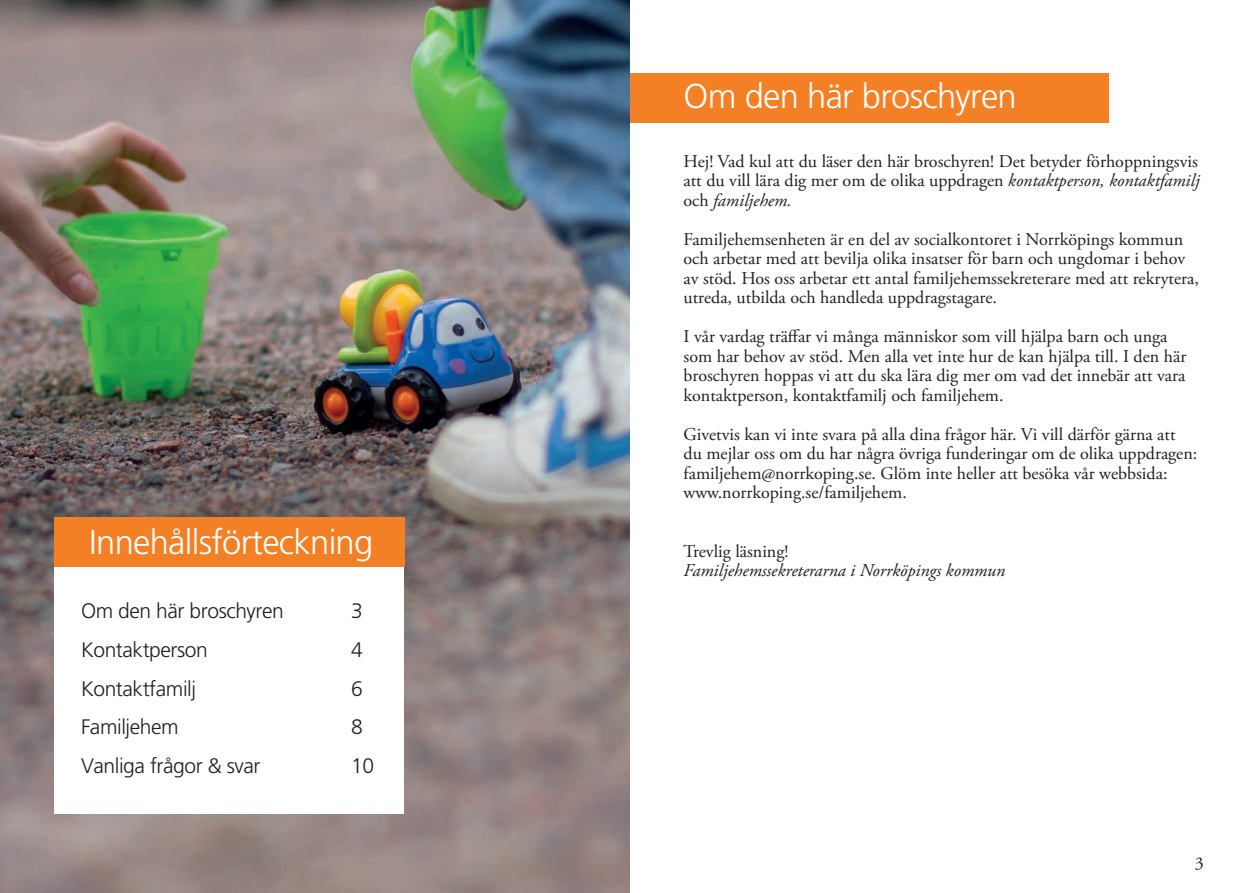
<style>
.page{position:relative;width:1259px;height:893px;background:#fff}
.page>*{position:absolute;margin:0;border:0;box-sizing:border-box;transform-origin:0 0}
.Brödtext{font:300 34.5px "Frutiger LT Std";letter-spacing:-.02em;color:#fff}
.Brödtext-2{font:300 21px "Frutiger LT Std";letter-spacing:-.02em;color:#231f20}
.Brödtext-3{font:18px/19.5px "Adobe Garamond Pro";color:#231f20}
.Brödtext-4{font:italic 18px "Adobe Garamond Pro";color:#231f20}
.s1{font-style:italic}
</style>
<div class="page">
<div style="left:629px;top:73px;width:480px;height:50px;background:#f48026"></div>
<img style="left:0;top:0;width:629px;height:893px">
<div style="left:55px;top:536px;width:349px;height:278px;background:#fff"></div>
<div style="left:54px;top:518px;width:351px;height:49px;background:#f48026"></div>
<p class="Brödtext" style="left:89px;top:523px;width:286px">Innehållsförteckning</p>
<p class="Brödtext-2" style="left:81px;top:599px;width:204px">Om den här broschyren</p>
<p class="Brödtext-2" style="left:351px;top:599px;width:13px">3</p>
<p class="Brödtext-2" style="left:81px;top:638px;width:128px">Kontaktperson</p>
<p class="Brödtext-2" style="left:351px;top:638px;width:13px">4</p>
<p class="Brödtext-2" style="left:81px;top:676px;width:117px">Kontaktfamilj</p>
<p class="Brödtext-2" style="left:351px;top:676px;width:13px">6</p>
<p class="Brödtext-2" style="left:81px;top:715px;width:99px">Familjehem</p>
<p class="Brödtext-2" style="left:351px;top:715px;width:13px">8</p>
<p class="Brödtext-2" style="left:81px;top:754px;width:181px">Vanliga frågor &amp; svar</p>
<p class="Brödtext-2" style="left:351px;top:754px;width:24px">10</p>
<p class="Brödtext" style="left:683px;top:77px;width:335px">Om den här broschyren</p>
<p class="Brödtext-3" style="left:683px;top:152px;width:518px;text-align:justify">Hej! Vad kul att du läser den här broschyren! Det betyder förhoppningsvis att du vill lära dig mer om de olika uppdragen <span class="s1">kontaktperson, kontaktfamilj </span>och <span class="s1">familjehem.</span></p>
<p class="Brödtext-3" style="left:683px;top:230px;width:517px">Familjehemsenheten är en del av socialkontoret i Norrköpings kommun och arbetar med att bevilja olika insatser för barn och ungdomar i behov av stöd. Hos oss arbetar ett antal familjehemssekreterare med att rekrytera, utreda, utbilda och handleda uppdragstagare.</p>
<p class="Brödtext-3" style="left:683px;top:327px;width:504px">I vår vardag träffar vi många människor som vill hjälpa barn och unga som har behov av stöd. Men alla vet inte hur de kan hjälpa till. I den här broschyren hoppas vi att du ska lära dig mer om vad det innebär att vara kontaktperson, kontaktfamilj och familjehem.</p>
<p class="Brödtext-3" style="left:683px;top:425px;width:515px">Givetvis kan vi inte svara på alla dina frågor här. Vi vill därför gärna att du mejlar oss om du har några övriga funderingar om de olika uppdragen: familjehem@norrkoping.se. Glöm inte heller att besöka vår webbsida: www.norrkoping.se/familjehem.</p>
<p class="Brödtext-3" style="left:683px;top:542px;width:106px">Trevlig läsning!</p>
<p class="Brödtext-4" style="left:683px;top:559px;width:323px">Familjehemssekreterarna i Norrköpings kommun</p>
<p class="Brödtext-3" style="left:1194px;top:854px;width:10px">3</p>
</div>
